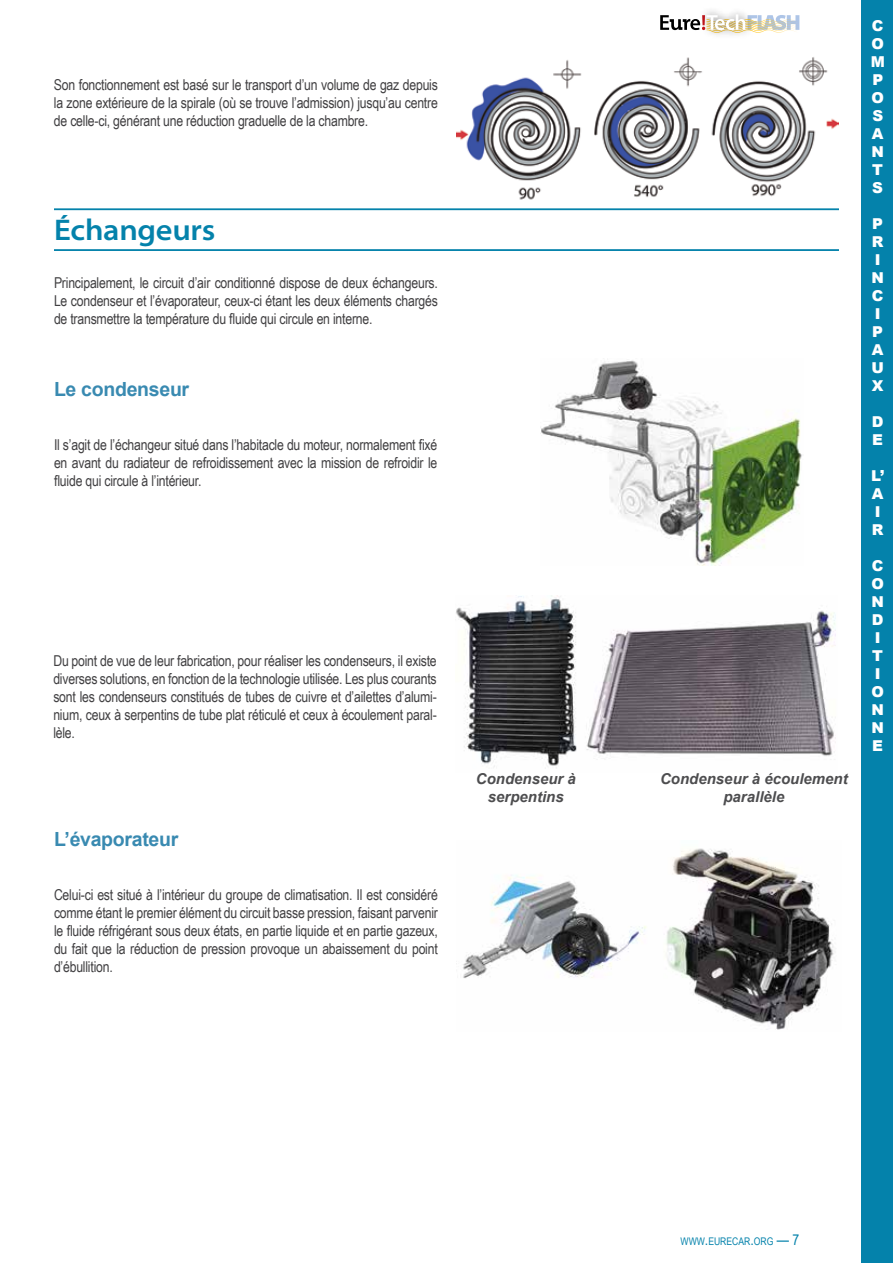
<style>
.page{position:relative;width:893px;height:1263px;background:#fff}
.page>*{position:absolute;margin:0;border:0;box-sizing:border-box;transform-origin:0 0}
.t1{font:600 semi-expanded 30px "Myriad Pro";letter-spacing:-.01em;color:#0482ab}
.t2{font:700 19.5px "Arial";letter-spacing:-.015em;color:#398ab1}
.t3{font:15px/18px "Arial Narrow";letter-spacing:-.015em;color:#414042;text-align:justify}
.t4{font:italic 700 15px/18px "Arial";color:#4d4d4f;text-align:center}
.t5{font:900 15px/18px "Arial";color:#fff}
.t6{font:10.5px "Arial Narrow";color:#0482ab}
.s1{font-size:15px}
</style>
<div class="page">
<svg style="left:660px;top:14px;width:139px;height:19px"></svg>
<div style="left:862px;top:0;width:31px;height:1263px;background:#0482ab"></div>
<img style="left:456px;top:57px;width:383px;height:143px">
<hr style="left:54px;top:208px;width:785px;height:2px;background:#0482ab">
<hr style="left:54px;top:249px;width:785px;height:2px;background:#0482ab">
<img style="left:540px;top:360px;width:262px;height:205px">
<img style="left:456px;top:596px;width:380px;height:173px">
<img style="left:456px;top:848px;width:378px;height:182px">
<p class="t3" style="left:54px;top:75px;width:385px">Son fonctionnement est basé sur le transport d’un volume de gaz depuis la zone extérieure de la spirale (où se trouve l’admission) jusqu’au centre de celle-ci, générant une réduction graduelle de la chambre.</p>
<h1 class="t1" style="left:54px;top:213px;width:163px">Échangeurs</h1>
<p class="t3" style="left:54px;top:273px;width:385px">Principalement, le circuit d’air conditionné dispose de deux échangeurs.<br>Le condenseur et l’évaporateur, ceux-ci étant les deux éléments chargés de transmettre la température du fluide qui circule en interne.</p>
<h2 class="t2" style="left:54px;top:376px;width:137px">Le condenseur</h2>
<p class="t3" style="left:54px;top:435px;width:385px">Il s’agit de l’échangeur situé dans l’habitacle du moteur, normalement fixé en avant du radiateur de refroidissement avec la mission de refroidir le fluide qui circule à l’intérieur.</p>
<p class="t3" style="left:53px;top:651px;width:385px">Du point de vue de leur fabrication, pour réaliser les condenseurs, il existe diverses solutions, en fonction de la technologie utilisée. Les plus courants sont les condenseurs constitués de tubes de cuivre et d’ailettes d’alumi&shy;nium, ceux à serpentins de tube plat réticulé et ceux à écoulement paral&shy;lèle.</p>
<h2 class="t2" style="left:54px;top:826px;width:126px">L’évaporateur</h2>
<p class="t3" style="left:54px;top:885px;width:385px">Celui-ci est situé à l’intérieur du groupe de climatisation. Il est considéré comme étant le premier élément du circuit basse pression, faisant parvenir le fluide réfrigérant sous deux états, en partie liquide et en partie gazeux, du fait que la réduction de pression provoque un abaissement du point d’ébullition.</p>
<p class="t4" style="left:476px;top:771px;width:102px">Condenseur à serpentins</p>
<p class="t4" style="left:660px;top:771px;width:189px">Condenseur à écoulement parallèle</p>
<p class="t5" style="left:871px;top:16px;width:16px;text-align:justify">C O M P O S A N T S</p>
<p class="t5" style="left:871px;top:214px;width:14px">P<br>R<br>I<br>N<br>C<br>I<br>P<br>A<br>U<br>X</p>
<p class="t5" style="left:872px;top:412px;width:13px">D<br>E</p>
<p class="t5" style="left:871px;top:466px;width:15px">L’<br>A<br>I<br>R</p>
<p class="t5" style="left:871px;top:556px;width:14px">C<br>O<br>N<br>D<br>I<br>T<br>I<br>O<br>N<br>N<br>E</p>
<p class="t6" style="left:680px;top:1233px;width:120px">WWW<span class="s1">.</span>EURECAR<span class="s1">.</span>ORG <span class="s1">— 7</span></p>
</div>
